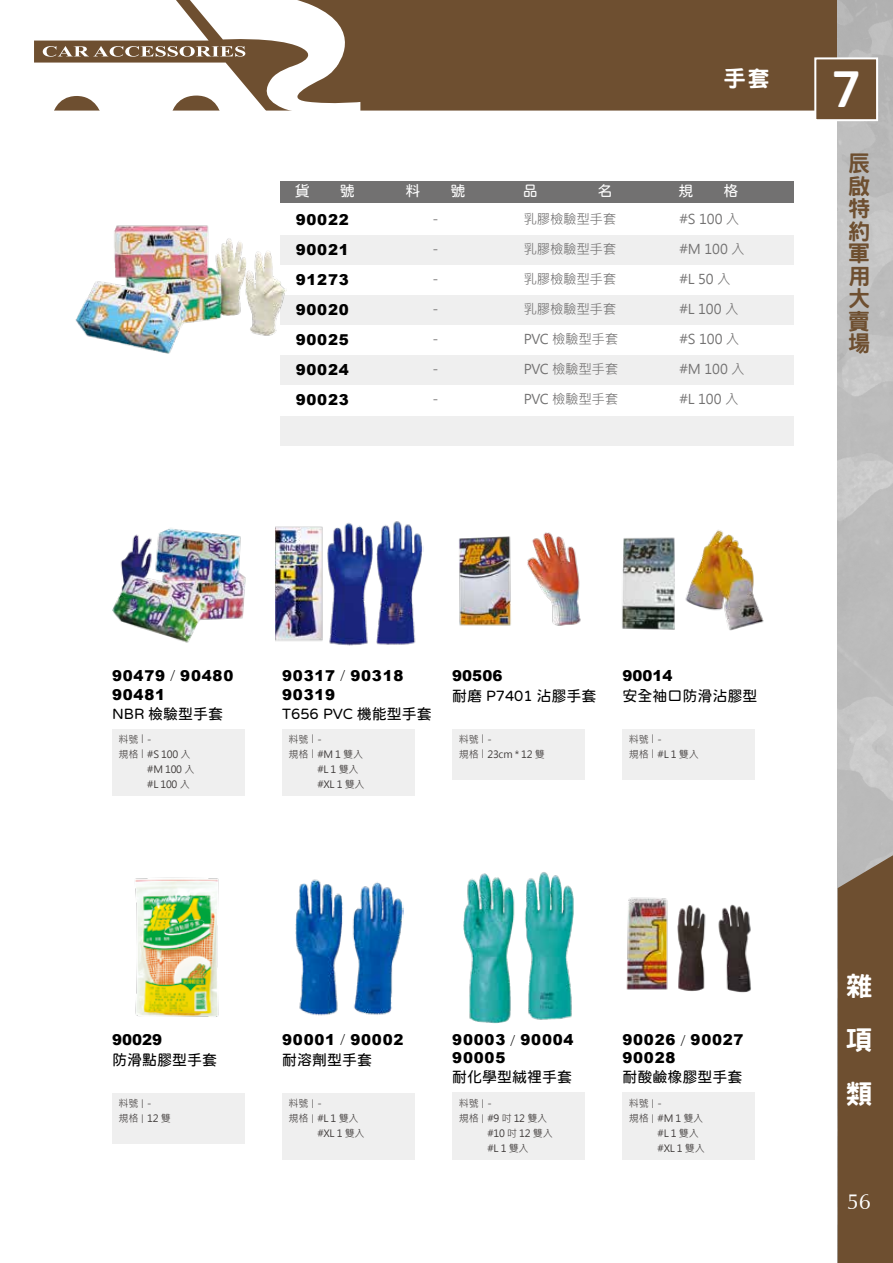
<style>
.page{position:relative;width:893px;height:1263px;background:#fff}
.page>*{position:absolute;margin:0;border:0;box-sizing:border-box;transform-origin:0 0}
.t1{font:800 48.6px "Han Wang Hei";color:#fff}
.t2{font:800 27px/54px "Han Wang Hei";color:#fff;text-align:justify}
.t3{font:800 22.5px/22.5px "Han Wang Hei";color:#6e4f30;text-align:justify}
.t4{font:800 22.5px "Han Wang Hei";color:#fff}
.t5{font:22.05px "Zapf Humanist 601 BT";color:#fff}
.t6{font:900 15px/30px "Arial";letter-spacing:.05em;color:#000}
.t7{font:15px "jf openhuninn 1.0";color:#000}
.t8{font:15px "jf openhuninn 1.0";color:#fff}
.t9{font:13.5px "Microsoft Jheng Hei";letter-spacing:-.025em;color:#727171}
.t10{font:10.05px/15px "Microsoft Jheng Hei";letter-spacing:-.025em;color:#3e3a39}
.s1{font-family:"Adobe Ming Std";font-weight:300}
.s2{font-size:8.1px}
</style>
<div class="page">
<div style="left:280px;top:415px;width:513px;height:30px;background:#efefef"></div>
<div style="left:280px;top:235px;width:513px;height:30px;background:#efefef"></div>
<div style="left:280px;top:295px;width:513px;height:30px;background:#efefef"></div>
<div style="left:280px;top:355px;width:513px;height:30px;background:#efefef"></div>
<div style="left:280px;top:181px;width:513px;height:21px;background:#727171"></div>
<img style="left:75px;top:225px;width:212px;height:129px">
<img style="left:112px;top:528px;width:134px;height:115px">
<div style="left:112px;top:729px;width:133px;height:67px;background:#efefef"></div>
<img style="left:135px;top:877px;width:84px;height:140px">
<div style="left:112px;top:1093px;width:133px;height:51px;background:#efefef"></div>
<img style="left:626px;top:897px;width:125px;height:96px">
<div style="left:622px;top:1093px;width:133px;height:67px;background:#efefef"></div>
<img style="left:276px;top:521px;width:147px;height:125px">
<div style="left:282px;top:729px;width:133px;height:67px;background:#efefef"></div>
<div style="left:452px;top:729px;width:133px;height:50px;background:#efefef"></div>
<img style="left:459px;top:532px;width:122px;height:94px">
<img style="left:622px;top:530px;width:142px;height:101px">
<div style="left:622px;top:729px;width:133px;height:51px;background:#efefef"></div>
<img style="left:295px;top:879px;width:109px;height:137px">
<div style="left:282px;top:1093px;width:133px;height:67px;background:#efefef"></div>
<div style="left:452px;top:1093px;width:133px;height:67px;background:#efefef"></div>
<img style="left:463px;top:872px;width:111px;height:151px">
<div style="left:366px;top:0;width:472px;height:111px;background:#6e4f30"></div>
<svg style="left:34px;top:0;width:332px;height:111px"></svg>
<div style="left:838px;top:855px;width:55px;height:408px;background:#6e4f30"></div>
<div style="left:815px;top:58px;width:62px;height:62px;background:#6e4f30"></div>
<div style="left:814px;top:57px;width:64px;height:64px;border:2px solid #fff"></div>
<h3 class="t4" style="left:724px;top:66px;width:48px">手套</h3>
<h3 class="t8" style="left:406px;top:181px;width:61px">料　　號</h3>
<h3 class="t8" style="left:678px;top:181px;width:61px">規　　格</h3>
<h3 class="t6" style="left:296px;top:204px;width:55px;text-align:justify">90022<br>90021<br>91273<br>90020<br>90025<br>90024<br>90023</h3>
<h3 class="t9" style="left:429px;top:211px;width:15px">－</h3>
<h3 class="t9" style="left:429px;top:241px;width:15px">－</h3>
<h3 class="t9" style="left:429px;top:271px;width:15px">－</h3>
<h3 class="t9" style="left:429px;top:301px;width:15px">－</h3>
<h3 class="t9" style="left:429px;top:331px;width:15px">－</h3>
<h3 class="t9" style="left:429px;top:361px;width:15px">－</h3>
<h3 class="t9" style="left:429px;top:391px;width:15px">－</h3>
<h3 class="t9" style="left:524px;top:211px;width:94px">乳膠檢驗型手套</h3>
<h3 class="t9" style="left:524px;top:241px;width:94px">乳膠檢驗型手套</h3>
<h3 class="t9" style="left:524px;top:271px;width:94px">乳膠檢驗型手套</h3>
<h3 class="t9" style="left:524px;top:301px;width:94px">乳膠檢驗型手套</h3>
<h3 class="t9" style="left:524px;top:331px;width:96px">PVC 檢驗型手套</h3>
<h3 class="t9" style="left:524px;top:361px;width:96px">PVC 檢驗型手套</h3>
<h3 class="t9" style="left:524px;top:391px;width:96px">PVC 檢驗型手套</h3>
<h3 class="t9" style="left:679px;top:211px;width:62px">#S 100 入</h3>
<h3 class="t9" style="left:679px;top:241px;width:67px">#M 100 入</h3>
<h3 class="t9" style="left:679px;top:271px;width:53px">#L 50 入</h3>
<h3 class="t9" style="left:679px;top:301px;width:61px">#L 100 入</h3>
<h3 class="t9" style="left:679px;top:331px;width:62px">#S 100 入</h3>
<h3 class="t9" style="left:679px;top:361px;width:67px">#M 100 入</h3>
<h3 class="t9" style="left:679px;top:391px;width:61px">#L 100 入</h3>
<h1 class="t1" style="left:831px;top:64px;width:32px">7</h1>
<h3 class="t3" style="left:848px;top:152px;width:23px">辰啟特約軍用大賣場</h3>
<h3 class="t6" style="left:112px;top:666px;width:123px;line-height:18.8px">90479 <span class="s1">/</span> 90480<br>90481</h3>
<p class="t10" style="left:118px;top:731px;width:35px">料號<span class="s2">｜</span>-</p>
<p class="t10" style="left:118px;top:746px;width:73px">規格<span class="s2">｜</span>#S 100 入</p>
<p class="t10" style="left:147px;top:761px;width:49px">#M 100 入</p>
<p class="t10" style="left:147px;top:776px;width:44px">#L 100 入</p>
<h3 class="t7" style="left:112px;top:704px;width:113px">NBR 檢驗型手套</h3>
<h3 class="t6" style="left:282px;top:660px;width:123px">90317 <span class="s1">/</span> 90318</h3>
<h3 class="t6" style="left:452px;top:660px;width:52px">90506</h3>
<h3 class="t6" style="left:622px;top:660px;width:52px">90014</h3>
<h3 class="t6" style="left:282px;top:679px;width:55px">90319</h3>
<h3 class="t7" style="left:282px;top:704px;width:151px">T656 PVC 機能型手套</h3>
<p class="t10" style="left:289px;top:731px;width:35px">料號<span class="s2">｜</span>-</p>
<p class="t10" style="left:289px;top:746px;width:76px">規格<span class="s2">｜</span>#M 1 雙入</p>
<p class="t10" style="left:317px;top:761px;width:43px">#L 1 雙入</p>
<p class="t10" style="left:317px;top:776px;width:49px">#XL 1 雙入</p>
<h3 class="t7" style="left:452px;top:686px;width:146px">耐磨 P7401 沾膠手套</h3>
<p class="t10" style="left:459px;top:731px;width:88px">料號<span class="s2">｜</span>-<br>規格<span class="s2">｜</span>23cm * 12 雙</p>
<h3 class="t7" style="left:622px;top:686px;width:136px">安全袖口防滑沾膠型</h3>
<p class="t10" style="left:629px;top:731px;width:71px">料號<span class="s2">｜</span>-<br>規格<span class="s2">｜</span>#L 1 雙入</p>
<h3 class="t6" style="left:112px;top:1024px;width:52px">90029</h3>
<h3 class="t7" style="left:112px;top:1050px;width:106px">防滑點膠型手套</h3>
<h3 class="t6" style="left:282px;top:1024px;width:123px">90001 <span class="s1">/</span> 90002</h3>
<h3 class="t7" style="left:282px;top:1050px;width:91px">耐溶劑型手套</h3>
<h3 class="t6" style="left:452px;top:1030px;width:123px;line-height:17.7px">90003 <span class="s1">/</span> 90004<br>90005</h3>
<h3 class="t6" style="left:622px;top:1024px;width:123px">90026 <span class="s1">/</span> 90027</h3>
<h3 class="t6" style="left:622px;top:1042px;width:55px">90028</h3>
<p class="t10" style="left:118px;top:1095px;width:54px">料號<span class="s2">｜</span>-<br>規格<span class="s2">｜</span>12 雙</p>
<p class="t10" style="left:289px;top:1095px;width:35px">料號<span class="s2">｜</span>-</p>
<p class="t10" style="left:289px;top:1110px;width:71px">規格<span class="s2">｜</span>#L 1 雙入</p>
<p class="t10" style="left:317px;top:1125px;width:49px">#XL 1 雙入</p>
<h3 class="t7" style="left:452px;top:1067px;width:121px">耐化學型絨裡手套</h3>
<p class="t10" style="left:459px;top:1095px;width:35px">料號<span class="s2">｜</span>-</p>
<p class="t10" style="left:459px;top:1110px;width:90px">規格<span class="s2">｜</span>#9 吋 12 雙入</p>
<p class="t10" style="left:487px;top:1125px;width:67px">#10 吋 12 雙入</p>
<p class="t10" style="left:487px;top:1140px;width:43px">#L 1 雙入</p>
<h3 class="t7" style="left:622px;top:1067px;width:121px">耐酸鹼橡膠型手套</h3>
<p class="t10" style="left:629px;top:1095px;width:35px">料號<span class="s2">｜</span>-</p>
<p class="t10" style="left:629px;top:1110px;width:76px">規格<span class="s2">｜</span>#M 1 雙入</p>
<p class="t10" style="left:657px;top:1125px;width:43px">#L 1 雙入</p>
<p class="t10" style="left:657px;top:1140px;width:49px">#XL 1 雙入</p>
<h2 class="t2" style="left:845px;top:959px;width:28px">雜項類</h2>
<h3 class="t5" style="left:847px;top:1188px;width:26px">56</h3>
</div>
